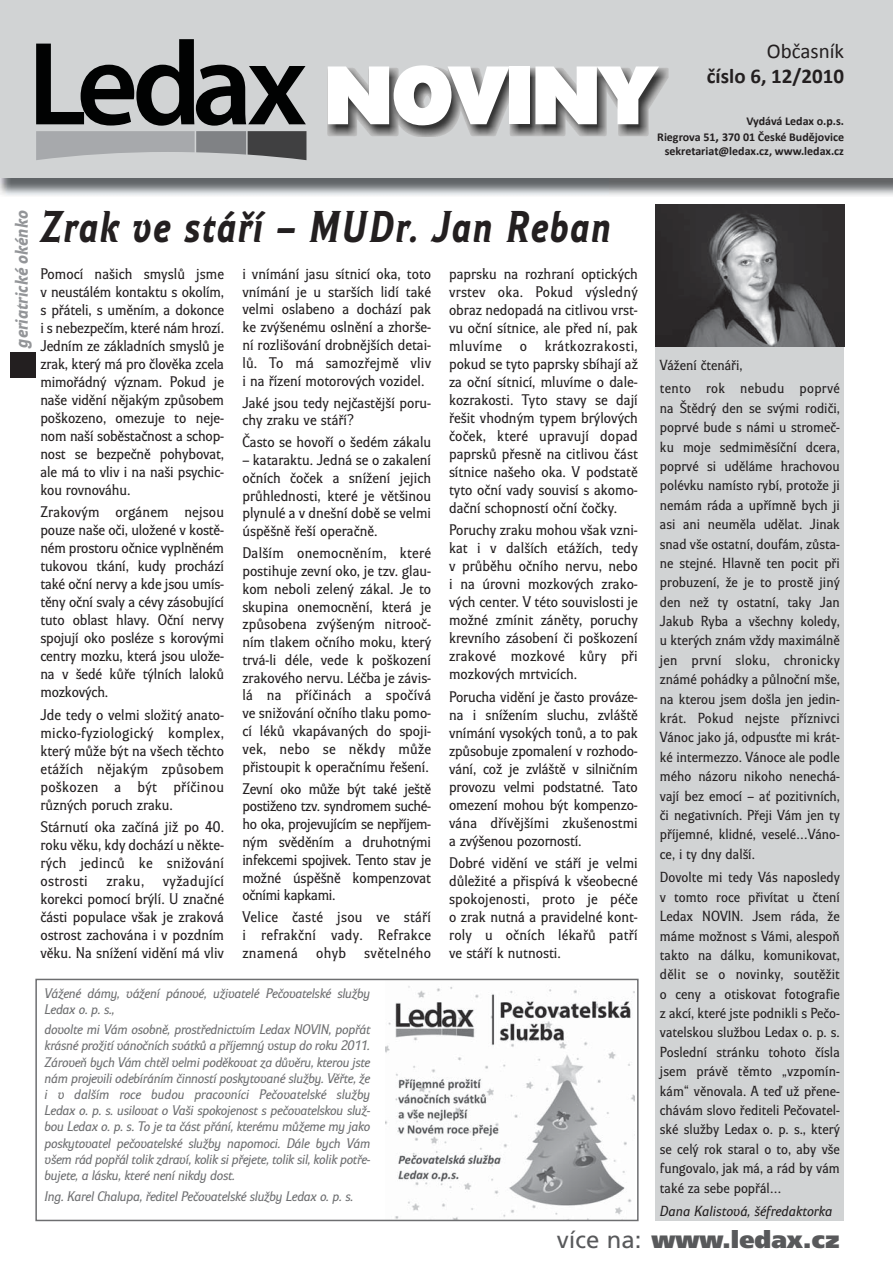
<style>
.page{position:relative;width:893px;height:1263px;background:#fff}
.page>*{position:absolute;margin:0;border:0;box-sizing:border-box;transform-origin:0 0}
.t1{font:italic 700 43.5px "Ideal Gothic 2";letter-spacing:.04em;color:#231f20;scale:.88 1}
.t2{font:900 24px "Frutiger CE";color:#58595b}
.t3{font:700 21px "Calibri";color:#231f20}
.t4{font:21px "Calibri";color:#231f20}
.t5{font:italic 700 18px "Ideal Gothic 2";color:#939598}
.t6{font:15px/18px "Ideal Gothic 2";color:#231f20;text-align:justify}
.t7{font:14.25px/19.4px "Ideal Gothic 2";color:#231f20;text-align:justify}
.t8{font:14.25px/23.7px "Ideal Gothic 2";letter-spacing:.02em;color:#231f20}
.t9{font:italic 14.25px "Ideal Gothic 2";color:#231f20}
.t10{font:italic 13.5px/16.2px "Ideal Gothic 2";letter-spacing:-.02em;color:#6d6e70}
.t11{font:700 12px/16.2px "Calibri";color:#231f20;text-align:right}
.s1{font-size:13.5px}
.s2{font-weight:400}
</style>
<div class="page">
<img style="left:0;top:178px;width:893px;height:18px">
<div style="left:0;top:0;width:893px;height:178px;background:#d1d3d4"></div>
<img style="left:327px;top:67px;width:341px;height:69px">
<svg style="left:328px;top:65px;width:181px;height:60px;background:#dadada"></svg>
<div style="left:509px;top:66px;width:21px;height:58px;background:#fff"></div>
<svg style="left:535px;top:66px;width:124px;height:58px;background:#d8d9d9"></svg>
<svg style="left:36px;top:39px;width:270px;height:121px"></svg>
<div style="left:656px;top:204px;width:188px;height:1016px;background:#d1d3d4"></div>
<img style="left:656px;top:204px;width:188px;height:143px">
<div style="left:11px;top:352px;width:25px;height:26px;background:#231f20"></div>
<img style="left:386px;top:986px;width:249px;height:232px">
<div style="left:35px;top:979px;width:604px;height:242px;border:2px solid #6d6e70"></div>
<h3 class="t4" style="left:767px;top:43px;width:79px">Občasník</h3>
<h3 class="t3" style="left:707px;top:68px;width:139px">číslo 6, 12/2010</h3>
<p class="t11" style="left:657px;top:114px;width:188px">Vydává Ledax o.p.s.<br>Riegrova 51<span class="s1">,</span> 370 01 České Budějovice</p>
<p class="t11" style="left:665px;top:144px;width:181px">sekretariat@ledax.cz, www.ledax.cz</p>
<h1 class="t1" style="left:40px;top:211px;width:650px">Zrak ve stáří – MUDr. Jan Reban</h1>
<p class="t5" style="left:15px;top:348px;width:139px;rotate:-90deg">geriatrické okénko</p>
<p class="t6" style="left:449px;top:266px;width:190px">paprsku na rozhraní optických vrstev oka. Pokud výsledný obraz nedopadá na citlivou vrst&shy;vu oční sítnice, ale před ní, pak mluvíme o krátkozrakosti, pokud se tyto paprsky sbíhají až za oční sítnicí, mluvíme o dale&shy;kozrakosti. Tyto stavy se dají řešit vhodným typem brýlových čoček, které upravují dopad paprsků přesně na citlivou část sítnice našeho oka. V podstatě tyto oční vady souvisí s akomo&shy;dační schopností oční čočky.</p>
<p class="t6" style="left:449px;top:522px;width:190px">Poruchy zraku mohou však vzni&shy;kat i v dalších etážích, tedy v průběhu očního nervu, nebo i na úrovni mozkových zrako&shy;vých center. V této souvislosti je možné zmínit záněty, poruchy krevního zásobení či poškození zrakové mozkové kůry při mozkových mrtvicích.</p>
<p class="t6" style="left:449px;top:689px;width:190px">Porucha vidění je často prováze&shy;na i snížením sluchu, zvláště vnímání vysokých tonů, a to pak způsobuje zpomalení v rozhodo&shy;vání, což je zvláště v silničním provozu velmi podstatné. Tato omezení mohou být kompenzo&shy;vána dřívějšími zkušenostmi a zvýšenou pozorností.</p>
<p class="t6" style="left:449px;top:855px;width:190px">Dobré vidění ve stáří je velmi důležité a přispívá k všeobecné spokojenosti, proto je péče o zrak nutná a pravidelné kont&shy;roly u očních lékařů patří ve stáří k nutnosti.</p>
<p class="t6" style="left:40px;top:266px;width:185px">Pomocí našich smyslů jsme v neustálém kontaktu s okolím, s přáteli, s uměním, a dokonce i s nebezpečím, které nám hrozí.<br>Jedním ze základních smyslů je zrak, který má pro člověka zcela mimořádný význam. Pokud je naše vidění nějakým způsobem poškozeno, omezuje to neje&shy;nom naší soběstačnost a schop&shy;nost se bezpečně pohybovat, ale má to vliv i na naši psychic&shy;kou rovnováhu.</p>
<p class="t6" style="left:40px;top:504px;width:185px">Zrakovým orgánem nejsou pouze naše oči, uložené v kostě&shy;ném prostoru očnice vyplněném tukovou tkání, kudy prochází také oční nervy a kde jsou umís&shy;těny oční svaly a cévy zásobující tuto oblast hlavy. Oční nervy spojují oko posléze s korovými centry mozku, která jsou ulože&shy;na v šedé kůře týlních laloků mozkových.</p>
<p class="t6" style="left:40px;top:707px;width:185px">Jde tedy o velmi složitý anato&shy;micko-fyziologický komplex, který může být na všech těchto etážích nějakým způsobem poškozen a být příčinou různých poruch zraku.</p>
<p class="t6" style="left:40px;top:819px;width:185px">Stárnutí oka začíná již po 40. roku věku, kdy dochází u někte&shy;rých jedinců ke snižování ostrosti zraku, vyžadující korekci pomocí brýlí. U značné části populace však je zraková ostrost zachována i v pozdním věku. Na snížení vidění má vliv</p>
<p class="t6" style="left:242px;top:266px;width:190px">i vnímání jasu sítnicí oka, toto vnímání je u starších lidí také velmi oslabeno a dochází pak ke zvýšenému oslnění a zhorše&shy;ní rozlišování drobnějších detai&shy;lů. To má samozřejmě vliv i na řízení motorových vozidel.</p>
<p class="t6" style="left:242px;top:395px;width:190px">Jaké jsou tedy nejčastější poru&shy;chy zraku ve stáří?</p>
<p class="t6" style="left:242px;top:434px;width:190px">Často se hovoří o šedém zákalu</p>
<p class="t6" style="left:242px;top:452px;width:190px">– kataraktu. Jedná se o zakalení očních čoček a snížení jejich průhlednosti, které je většinou plynulé a v dnešní době se velmi úspěšně řeší operačně.</p>
<p class="t6" style="left:242px;top:546px;width:190px">Dalším onemocněním, které postihuje zevní oko, je tzv. glau&shy;kom neboli zelený zákal. Je to skupina onemocnění, která je způsobena zvýšeným nitrooč&shy;ním tlakem očního moku, který trvá-li déle, vede k poškození zrakového nervu. Léčba je závis&shy;lá na příčinách a spočívá ve snižování očního tlaku pomo&shy;cí léků vkapávaných do spoji&shy;vek, nebo se někdy může přistoupit k operačnímu řešení.</p>
<p class="t6" style="left:242px;top:781px;width:190px">Zevní oko může být také ještě postiženo tzv. syndromem suché&shy;ho oka, projevujícím se nepříjem&shy;ným svěděním a druhotnými infekcemi spojivek. Tento stav je možné úspěšně kompenzovat očními kapkami.</p>
<p class="t6" style="left:242px;top:910px;width:190px">Velice časté jsou ve stáří i refrakční vady. Refrakce znamená ohyb světelného</p>
<p class="t8" style="left:660px;top:354px;width:181px">Vážení čtenáři,<br>tento rok nebudu poprvé</p>
<p class="t7" style="left:660px;top:399px;width:181px">na Štědrý den se svými rodiči, poprvé bude s námi u stromeč&shy;ku moje sedmiměsíční dcera, poprvé si uděláme hrachovou polévku namísto rybí, protože ji nemám ráda a upřímně bych ji asi ani neuměla udělat. Jinak snad vše ostatní, doufám, zůsta&shy;ne stejné. Hlavně ten pocit při probuzení, že je to prostě jiný den než ty ostatní, taky Jan Jakub Ryba a všechny koledy, u kterých znám vždy maximálně jen první sloku, chronicky známé pohádky a půlnoční mše, na kterou jsem došla jen jedin&shy;krát. Pokud nejste příznivci Vánoc jako já, odpusťte mi krát&shy;ké intermezzo. Vánoce ale podle mého názoru nikoho nenechá&shy;vají bez emocí – ať pozitivních, či negativních. Přeji Vám jen ty příjemné, klidné, veselé…Váno&shy;ce, i ty dny další.</p>
<p class="t7" style="left:660px;top:869px;width:181px">Dovolte mi tedy Vás naposledy v tomto roce přivítat u čtení Ledax NOVIN. Jsem ráda, že máme možnost s Vámi, alespoň takto na dálku, komunikovat, dělit se o novinky, soutěžit o ceny a otiskovat fotografie z akcí, které jste podnikli s Pečo&shy;vatelskou službou Ledax o. p. s.<br>Poslední stránku tohoto čísla jsem právě těmto „vzpomín&shy;kám“ věnovala. A teď už přene&shy;chávám slovo řediteli Pečovatel&shy;ské služby Ledax o. p. s., který se celý rok staral o to, aby vše fungovalo, jak má, a rád by vám také za sebe popřál…</p>
<p class="t9" style="left:660px;top:1206px;width:174px">Dana Kalistová, šéfredaktorka</p>
<h2 class="t2" style="left:557px;top:1228px;width:284px"><span class="s2">více na:</span> www.ledax.cz</h2>
<p class="t10" style="left:45px;top:986px;width:327px">Vážené dámy, vážení pánové, uživatelé Pečovatelské služby<br>Ledax o. p. s.,</p>
<p class="t10" style="left:45px;top:1023px;width:327px;text-align:justify">dovolte mi Vám osobně, prostřednictvím Ledax NOVIN, popřát krásné prožití vánočních svátků a příjemný vstup do roku 2011.<br>Zároveň bych Vám chtěl velmi poděkovat za důvěru, kterou jste nám projevili odebíráním činností poskytované služby. Věřte, že i v dalším roce budou pracovníci Pečovatelské služby Ledax o. p. s. usilovat o Vaši spokojenost s pečovatelskou služ&shy;bou Ledax o. p. s. To je ta část přání, kterému můžeme my jako poskytovatel pečovatelské služby napomoci. Dále bych Vám všem rád popřál tolik zdraví, kolik si přejete, tolik sil, kolik potře&shy;bujete, a lásku, které není nikdy dost.</p>
<p class="t10" style="left:45px;top:1189px;width:310px">Ing. Karel Chalupa, ředitel Pečovatelské služby Ledax o. p. s.</p>
</div>
